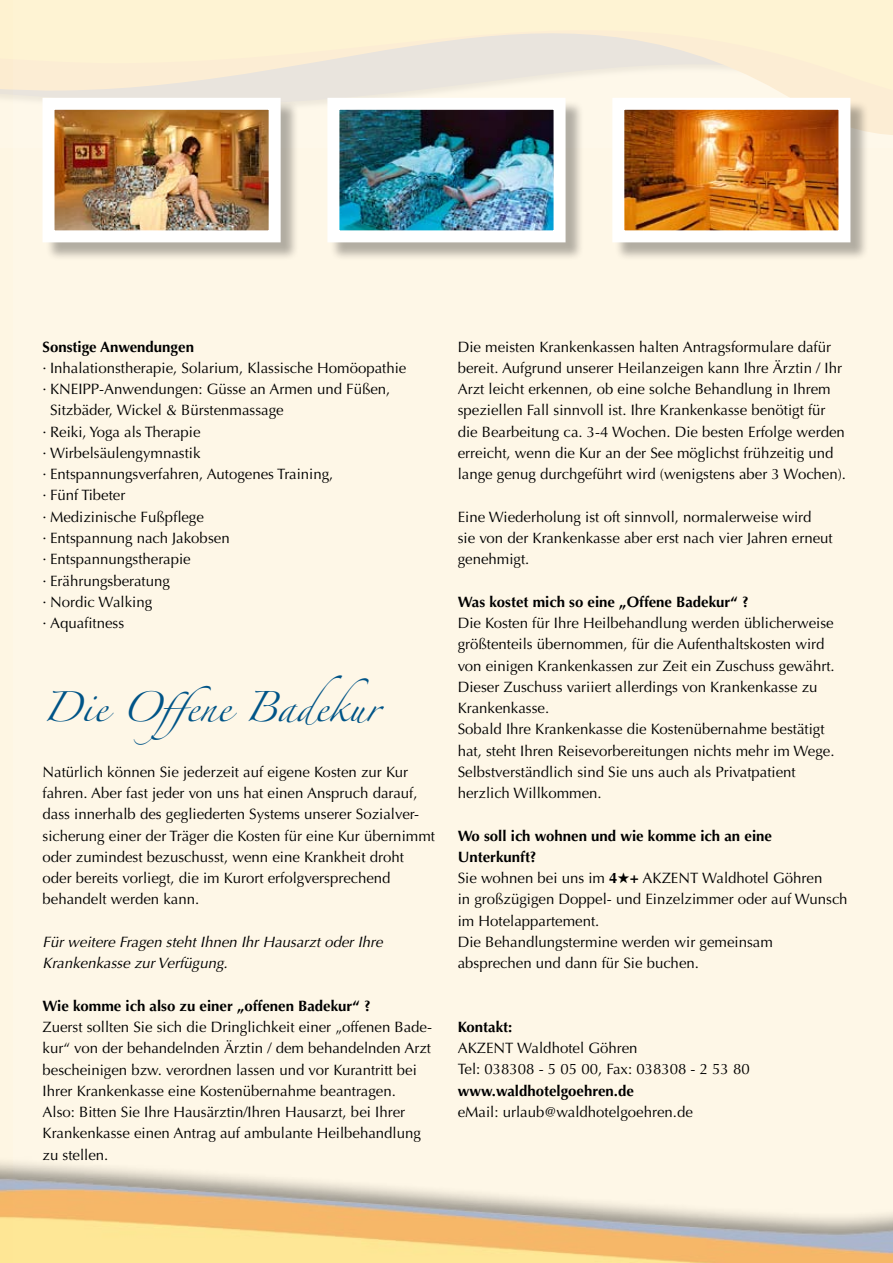
<style>
.page{position:relative;width:893px;height:1263px;background:#fef6e2}
.page>*{position:absolute;margin:0;border:0;box-sizing:border-box;transform-origin:0 0}
.t1{font:27px "Zapfino";color:#005487}
.t2{font:15px/21.3px "Optima";color:#000}
.t3{font:700 15px "Optima";color:#000}
.t4{font:italic 15px/21.3px "Optima";color:#000}
.s1{font-weight:700}
</style>
<div class="page">
<svg style="left:0;top:0;width:893px;height:130px;fill:#fef3d4"></svg>
<div style="left:615px;top:100px;width:254px;height:161px;background:#000;opacity:.3"></div>
<img style="left:625px;top:111px;width:212px;height:118px">
<div style="left:612px;top:98px;width:238px;height:144px;border:12px solid #fff"></div>
<div style="left:45px;top:100px;width:254px;height:161px;background:#000;opacity:.3"></div>
<img style="left:56px;top:111px;width:212px;height:118px">
<div style="left:43px;top:98px;width:238px;height:144px;border:12px solid #fff"></div>
<div style="left:330px;top:100px;width:254px;height:161px;background:#000;opacity:.3"></div>
<img style="left:340px;top:111px;width:213px;height:118px">
<div style="left:327px;top:98px;width:239px;height:144px;border:12px solid #fff"></div>
<p class="t3" style="left:43px;top:338px;width:153px">Sonstige Anwendungen</p>
<p class="t2" style="left:43px;top:357px;width:365px">· Inhalationstherapie, Solarium, Klassische Homöopathie</p>
<p class="t2" style="left:43px;top:379px;width:349px">· KNEIPP-Anwendungen: Güsse an Armen und Füßen,</p>
<p class="t2" style="left:50px;top:400px;width:235px">Sitzbäder, Wickel &amp; Bürstenmassage</p>
<p class="t2" style="left:43px;top:421px;width:160px">· Reiki, Yoga als Therapie</p>
<p class="t2" style="left:43px;top:442px;width:160px">· Wirbelsäulengymnastik</p>
<p class="t2" style="left:43px;top:464px;width:292px">· Entspannungsverfahren, Autogenes Training,</p>
<p class="t2" style="left:43px;top:485px;width:84px">· Fünf Tibeter</p>
<p class="t2" style="left:43px;top:506px;width:163px">· Medizinische Fußpflege</p>
<p class="t2" style="left:43px;top:527px;width:189px">· Entspannung nach Jakobsen</p>
<p class="t2" style="left:43px;top:549px;width:150px">· Entspannungstherapie</p>
<p class="t2" style="left:43px;top:570px;width:129px">· Erährungsberatung</p>
<p class="t2" style="left:43px;top:591px;width:111px">· Nordic Walking</p>
<p class="t2" style="left:43px;top:612px;width:83px">· Aquafitness</p>
<h1 class="t1" style="left:43px;top:696px;width:338px">Die Offene Badekur</h1>
<p class="t2" style="left:43px;top:761px;width:394px">Natürlich können Sie jederzeit auf eigene Kosten zur Kur fahren. Aber fast jeder von uns hat einen Anspruch darauf, dass innerhalb des gegliederten Systems unserer Sozialver&shy;sicherung einer der Träger die Kosten für eine Kur übernimmt oder zumindest bezuschusst, wenn eine Krankheit droht oder bereits vorliegt, die im Kurort erfolgversprechend behandelt werden kann.</p>
<p class="t4" style="left:43px;top:931px;width:342px">Für weitere Fragen steht Ihnen Ihr Hausarzt oder Ihre<br>Krankenkasse zur Verfügung.</p>
<p class="t3" style="left:43px;top:997px;width:330px">Wie komme ich also zu einer „offenen Badekur“ ?</p>
<p class="t2" style="left:43px;top:1016px;width:391px">Zuerst sollten Sie sich die Dringlichkeit einer „offenen Bade&shy;kur“ von der behandelnden Ärztin / dem behandelnden Arzt bescheinigen bzw. verordnen lassen und vor Kurantritt bei Ihrer Krankenkasse eine Kostenübernahme beantragen.<br>Also: Bitten Sie Ihre Hausärztin/Ihren Hausarzt, bei Ihrer Krankenkasse einen Antrag auf ambulante Heilbehandlung zu stellen.</p>
<p class="t2" style="left:458px;top:336px;width:390px">Die meisten Krankenkassen halten Antragsformulare dafür bereit. Aufgrund unserer Heilanzeigen kann Ihre Ärztin / Ihr Arzt leicht erkennen, ob eine solche Behandlung in Ihrem speziellen Fall sinnvoll ist. Ihre Krankenkasse benötigt für die Bearbeitung ca. 3-4 Wochen. Die besten Erfolge werden erreicht, wenn die Kur an der See möglichst frühzeitig und lange genug durchgeführt wird (wenigstens aber 3 Wochen).</p>
<p class="t2" style="left:458px;top:506px;width:377px">Eine Wiederholung ist oft sinnvoll, normalerweise wird sie von der Krankenkasse aber erst nach vier Jahren erneut genehmigt.</p>
<p class="t3" style="left:458px;top:593px;width:292px">Was kostet mich so eine „Offene Badekur“ ?</p>
<p class="t2" style="left:458px;top:612px;width:378px">Die Kosten für Ihre Heilbehandlung werden üblicherweise größtenteils übernommen, für die Aufenthaltskosten wird von einigen Krankenkassen zur Zeit ein Zuschuss gewährt.<br>Dieser Zuschuss variiert allerdings von Krankenkasse zu Krankenkasse.<br>Sobald Ihre Krankenkasse die Kostenübernahme bestätigt hat, steht Ihren Reisevorbereitungen nichts mehr im Wege.<br>Selbstverständlich sind Sie uns auch als Privatpatient herzlich Willkommen.</p>
<p class="t2" style="left:458px;top:825px;width:391px"><span class="s1">Wo soll ich wohnen und wie komme ich an eine Unterkunft?<br></span>Sie wohnen bei uns im <span class="s1">4</span>★<span class="s1">+</span> AKZENT Waldhotel Göhren<br>in großzügigen Doppel- und Einzelzimmer oder auf Wunsch im Hotelappartement.<br>Die Behandlungstermine werden wir gemeinsam absprechen und dann für Sie buchen.</p>
<p class="t3" style="left:458px;top:1018px;width:56px">Kontakt:</p>
<p class="t2" style="left:458px;top:1038px;width:294px">AKZENT Waldhotel Göhren<br>Tel: 038308 - 5 05 00, Fax: 038308 - 2 53 80</p>
<p class="t3" style="left:458px;top:1082px;width:178px">www.waldhotelgoehren.de</p>
<p class="t2" style="left:458px;top:1101px;width:237px">eMail: urlaub@waldhotelgoehren.de</p>
</div>
